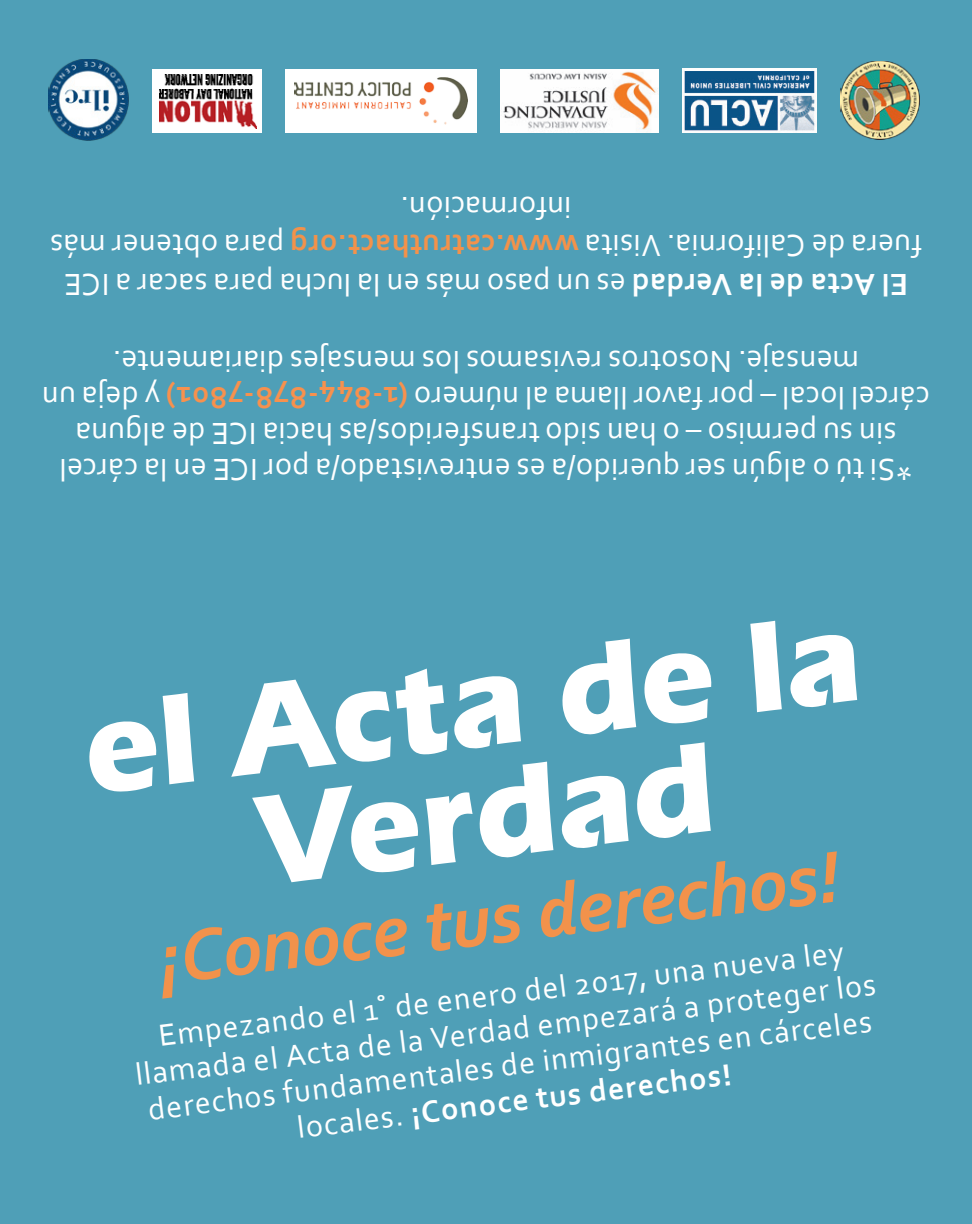
<style>
.page{position:relative;width:972px;height:1224px;background:#4f9fb7}
.page>*{position:absolute;margin:0;border:0;box-sizing:border-box;transform-origin:0 0}
.t1{font:700 132.8px/112px "Eras ITC";color:#fff;text-align:center;scale:.94 1}
.t2{font:italic 700 76px "Corbel";color:#f2924b}
.t3{font:32px/36px "Corbel";letter-spacing:.01em;color:#fff;text-align:center}
.s1{font-weight:700}
.s2{font-weight:700;color:#f2924b}
.s3{font-weight:700;color:#f7914e}
</style>
<div class="page">
<div style="left:285px;top:69px;width:191px;height:64px;background:#fff"></div>
<img style="left:294px;top:77px;width:174px;height:48px">
<div style="left:152px;top:69px;width:109px;height:63px;background:#fff"></div>
<img style="left:160px;top:75px;width:97px;height:53px">
<img style="left:500px;top:69px;width:158px;height:63px">
<img style="left:682px;top:69px;width:135px;height:63px">
<img style="left:840px;top:61px;width:79px;height:78px">
<img style="left:48px;top:60px;width:80px;height:80px">
<p class="t3" style="left:922px;top:304px;width:873px;line-height:38.4px;rotate:-180deg"><span class="s1">El Acta de la Verdad</span> es un paso más en la lucha para sacar a ICE fuera de California. Visita <span class="s2">www.catruthact.org</span> para obtener más información.</p>
<p class="t3" style="left:930px;top:488px;width:889px;rotate:-180deg">*Si tú o algún ser querido/a es entrevistado/a por ICE en la cárcel sin su permiso – o han sido transferidos/as hacia ICE de alguna cárcel local – por favor llama al número <span class="s3">(1-844-878-7801)</span> y deja un mensaje. Nosotros revisamos los mensajes diariamente.</p>
<p class="t1" style="left:78px;top:695px;width:833px;rotate:-7deg">el Acta de la<br>Verdad</p>
<p class="t2" style="left:152px;top:913px;width:688px;rotate:-7deg">¡Conoce tus derechos!</p>
<p class="t3" style="left:129px;top:1020px;width:747px;rotate:-7deg">Empezando el 1˚ de enero del 2017, una nueva ley llamada el Acta de la Verdad empezará a proteger los derechos fundamentales de inmigrantes en cárceles locales. <span class="s1">¡Conoce tus derechos!</span></p>
</div>
